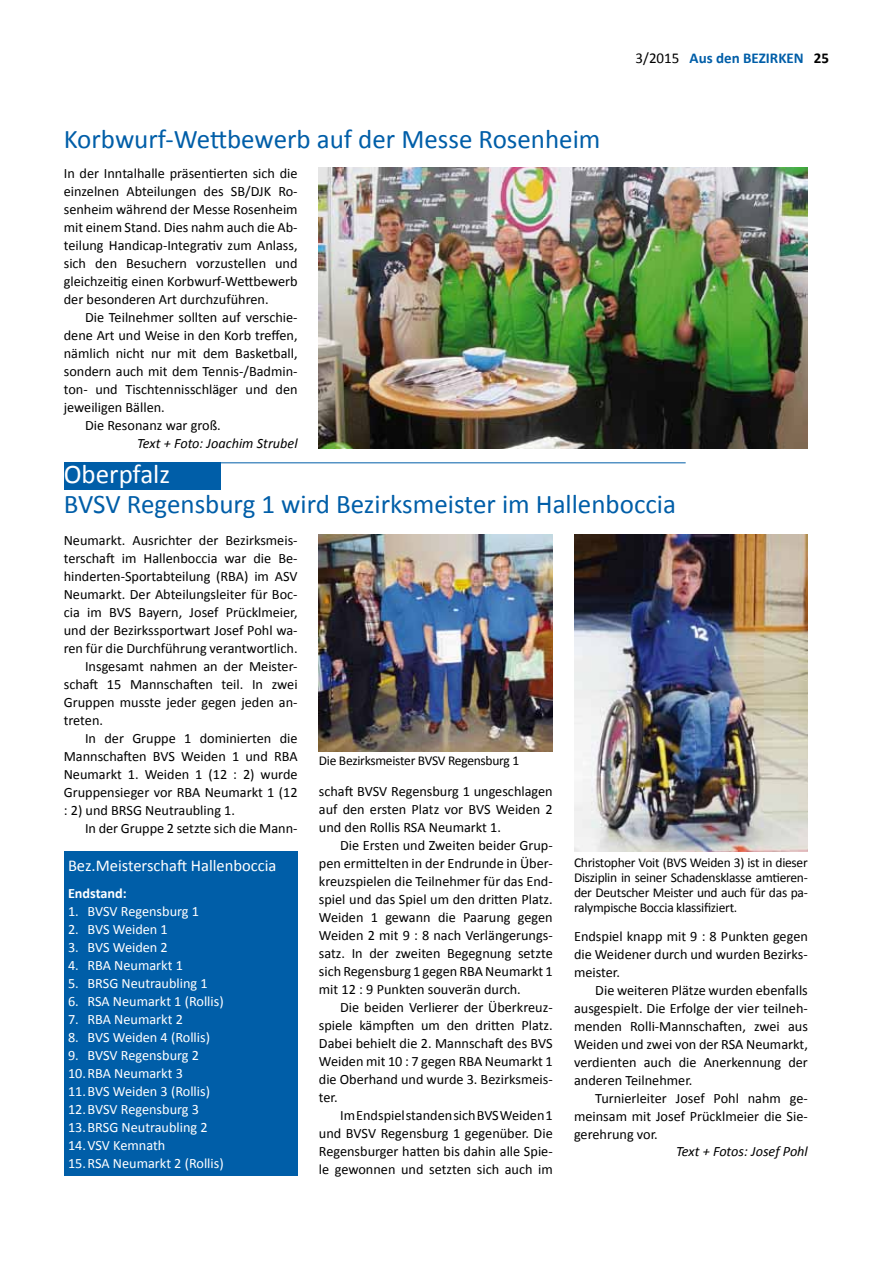
<style>
.page{position:relative;width:893px;height:1263px;background:#fff}
.page>*{position:absolute;margin:0;border:0;box-sizing:border-box;transform-origin:0 0}
.t1{font:27px "Calibri";color:#005ea8}
.t2{font:27px "Calibri";color:#fff}
.t3{font:16.5px "Calibri";color:#fff}
.t4{font:700 15px "Calibri";color:#005ea8}
.t5{font:14.25px/18px "Calibri";color:#000;text-align:justify}
.t6{font:14.25px/18px "Calibri";color:#fff}
.t7{font:italic 14.25px "Calibri";color:#000}
.t8{font:700 14.25px "Calibri";color:#fff}
.t9{font:13.5px/15px "Calibri";letter-spacing:-.02em;color:#000;text-align:justify}
.s1{font-weight:400;color:#000}
.s2{color:#000}
</style>
<div class="page">
<img style="left:319px;top:167px;width:489px;height:281px">
<hr style="left:186px;top:462px;width:500px;height:1px;background:#005ea8">
<div style="left:64px;top:462px;width:156px;height:28px;background:#005ea8"></div>
<div style="left:64px;top:851px;width:234px;height:325px;background:#005ea8"></div>
<img style="left:574px;top:534px;width:234px;height:317px">
<img style="left:319px;top:534px;width:234px;height:217px">
<h1 class="t1" style="left:64px;top:122px;width:538px">Korbwurf-Wettbewerb auf der Messe Rosenheim</h1>
<p class="t5" style="left:64px;top:164px;width:235px">In der Inntalhalle präsentierten sich die einzelnen Abteilungen des SB/DJK Ro&shy;senheim während der Messe Rosenheim mit einem Stand. Dies nahm auch die Ab&shy;teilung Handicap-Integrativ zum Anlass, sich den Besuchern vorzustellen und gleichzeitig einen Korbwurf-Wettbewerb der besonderen Art durchzuführen.</p>
<p class="t5" style="left:85px;top:308px;width:214px">Die Teilnehmer sollten auf verschie-</p>
<p class="t5" style="left:64px;top:326px;width:235px">dene Art und Weise in den Korb treffen,</p>
<p class="t5" style="left:64px;top:344px;width:235px">nämlich nicht nur mit dem Basketball,</p>
<p class="t5" style="left:64px;top:362px;width:235px">sondern auch mit dem Tennis-/Badmin-</p>
<p class="t5" style="left:64px;top:380px;width:235px">ton- und Tischtennisschläger und den</p>
<p class="t5" style="left:64px;top:398px;width:103px">jeweiligen Bällen.</p>
<p class="t5" style="left:85px;top:416px;width:137px">Die Resonanz war groß.</p>
<p class="t7" style="left:137px;top:433px;width:162px">Text + Foto: Joachim Strubel</p>
<p class="t4" style="left:636px;top:49px;width:195px"><span class="s1">3/2015</span> Aus den BEZIRKEN <span class="s2">25</span></p>
<h1 class="t2" style="left:64px;top:457px;width:108px">Oberpfalz</h1>
<h1 class="t1" style="left:64px;top:487px;width:614px">BVSV Regensburg 1 wird Bezirksmeister im Hallenboccia</h1>
<p class="t5" style="left:64px;top:531px;width:235px">Neumarkt. Ausrichter der Bezirksmeis-</p>
<p class="t5" style="left:64px;top:549px;width:235px">terschaft im Hallenboccia war die Be-</p>
<p class="t5" style="left:64px;top:567px;width:235px">hinderten-Sportabteilung (RBA) im ASV</p>
<p class="t5" style="left:64px;top:585px;width:235px">Neumarkt. Der Abteilungsleiter für Boc-</p>
<p class="t5" style="left:64px;top:603px;width:235px">cia im BVS Bayern, Josef Prücklmeier,</p>
<p class="t5" style="left:64px;top:621px;width:235px">und der Bezirkssportwart Josef Pohl wa-</p>
<p class="t5" style="left:64px;top:639px;width:235px">ren für die Durchführung verantwortlich.</p>
<p class="t5" style="left:85px;top:657px;width:214px">Insgesamt nahmen an der Meister-</p>
<p class="t5" style="left:64px;top:675px;width:235px">schaft 15 Mannschaften teil. In zwei</p>
<p class="t5" style="left:64px;top:693px;width:235px">Gruppen musste jeder gegen jeden an-</p>
<p class="t5" style="left:64px;top:711px;width:41px">treten.</p>
<p class="t5" style="left:85px;top:729px;width:214px">In der Gruppe 1 dominierten die</p>
<p class="t5" style="left:64px;top:747px;width:235px">Mannschaften BVS Weiden 1 und RBA</p>
<p class="t5" style="left:64px;top:765px;width:235px">Neumarkt 1. Weiden 1 (12 : 2) wurde</p>
<p class="t5" style="left:64px;top:783px;width:235px">Gruppensieger vor RBA Neumarkt 1 (12</p>
<p class="t5" style="left:64px;top:801px;width:173px">: 2) und BRSG Neutraubling 1.</p>
<p class="t5" style="left:85px;top:819px;width:214px">In der Gruppe 2 setzte sich die Mann-</p>
<p class="t3" style="left:68px;top:855px;width:210px">Bez.Meisterschaft Hallenboccia</p>
<p class="t8" style="left:68px;top:884px;width:60px">Endstand:</p>
<p class="t6" style="left:68px;top:902px;width:133px">1. BVSV Regensburg 1</p>
<p class="t6" style="left:68px;top:920px;width:101px">2. BVS Weiden 1</p>
<p class="t6" style="left:68px;top:938px;width:101px">3. BVS Weiden 2</p>
<p class="t6" style="left:68px;top:956px;width:116px">4. RBA Neumarkt 1</p>
<p class="t6" style="left:68px;top:974px;width:141px">5. BRSG Neutraubling 1</p>
<p class="t6" style="left:68px;top:992px;width:157px">6. RSA Neumarkt 1 (Rollis)</p>
<p class="t6" style="left:68px;top:1010px;width:116px">7. RBA Neumarkt 2</p>
<p class="t6" style="left:68px;top:1028px;width:144px">8. BVS Weiden 4 (Rollis)</p>
<p class="t6" style="left:68px;top:1046px;width:157px">9. BVSV Regensburg 2<br>10.RBA Neumarkt 3<br>11.BVS Weiden 3 (Rollis)<br>12.BVSV Regensburg 3<br>13.BRSG Neutraubling 2<br>14.VSV Kemnath<br>15.RSA Neumarkt 2 (Rollis)</p>
<p class="t9" style="left:319px;top:753px;width:202px">Die Bezirksmeister BVSV Regensburg 1</p>
<p class="t5" style="left:319px;top:783px;width:235px">schaft BVSV Regensburg 1 ungeschlagen auf den ersten Platz vor BVS Weiden 2 und den Rollis RSA Neumarkt 1.</p>
<p class="t5" style="left:319px;top:837px;width:235px;text-indent:21px">Die Ersten und Zweiten beider Grup&shy;pen ermittelten in der Endrunde in Über&shy;kreuzspielen die Teilnehmer für das End&shy;spiel und das Spiel um den dritten Platz.<br>Weiden 1 gewann die Paarung gegen Weiden 2 mit 9 : 8 nach Verlängerungs&shy;satz. In der zweiten Begegnung setzte sich Regensburg 1 gegen RBA Neumarkt 1 mit 12 : 9 Punkten souverän durch.</p>
<p class="t5" style="left:319px;top:998px;width:235px;text-indent:21px">Die beiden Verlierer der Überkreuz&shy;spiele kämpften um den dritten Platz.<br>Dabei behielt die 2. Mannschaft des BVS Weiden mit 10 : 7 gegen RBA Neumarkt 1 die Oberhand und wurde 3. Bezirksmeis&shy;ter.</p>
<p class="t5" style="left:319px;top:1106px;width:235px;text-indent:21px">Im Endspiel standen sich BVS Weiden 1 und BVSV Regensburg 1 gegenüber. Die Regensburger hatten bis dahin alle Spie&shy;le gewonnen und setzten sich auch im</p>
<p class="t9" style="left:574px;top:855px;width:235px">Christopher Voit (BVS Weiden 3) ist in dieser Disziplin in seiner Schadensklasse amtieren&shy;der Deutscher Meister und auch für das pa&shy;ralympische Boccia klassifiziert.</p>
<p class="t5" style="left:574px;top:927px;width:235px">Endspiel knapp mit 9 : 8 Punkten gegen die Weidener durch und wurden Bezirks&shy;meister.</p>
<p class="t5" style="left:574px;top:981px;width:235px;text-indent:21px">Die weiteren Plätze wurden ebenfalls ausgespielt. Die Erfolge der vier teilneh&shy;menden Rolli-Mannschaften, zwei aus Weiden und zwei von der RSA Neumarkt, verdienten auch die Anerkennung der anderen Teilnehmer.</p>
<p class="t5" style="left:574px;top:1089px;width:235px;text-indent:21px">Turnierleiter Josef Pohl nahm ge&shy;meinsam mit Josef Prücklmeier die Sie&shy;gerehrung vor.</p>
<p class="t7" style="left:676px;top:1142px;width:133px">Text + Fotos: Josef Pohl</p>
</div>
